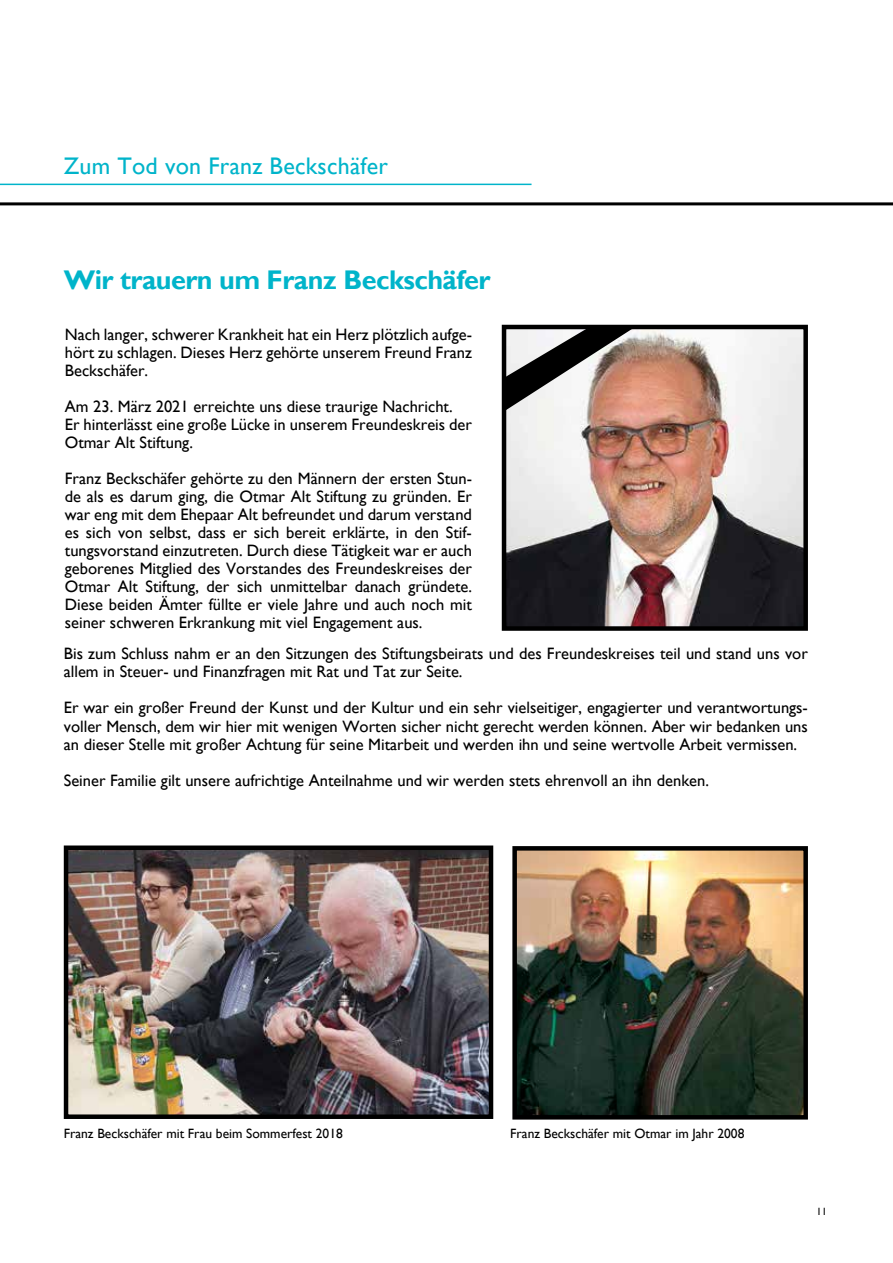
<style>
.page{position:relative;width:893px;height:1263px;background:#fff}
.page>*{position:absolute;margin:0;border:0;box-sizing:border-box;transform-origin:0 0}
.t1{font:700 27px "Gill Sans";letter-spacing:-.02em;color:#00b4ca}
.t2{font:24px "Gill Sans";letter-spacing:.01em;color:#00b4ca}
.t3{font:16.5px/18px "Gill Sans";color:#000;text-align:justify}
.t4{font:13.5px "Gill Sans";color:#000}
.t5{font:10.5px "Gill Sans";color:#000}
</style>
<div class="page">
<hr style="left:0;top:202px;width:893px;height:3px;background:#000">
<hr style="left:0;top:184px;width:531px;height:1px;background:#00b4ca">
<img style="left:69px;top:850px;width:419px;height:264px">
<div style="left:64px;top:845px;width:429px;height:274px;border:4px solid #000"></div>
<img style="left:517px;top:851px;width:286px;height:263px">
<div style="left:512px;top:846px;width:296px;height:273px;border:4px solid #000"></div>
<img style="left:507px;top:330px;width:296px;height:296px">
<div style="left:502px;top:325px;width:306px;height:306px;border:4px solid #000"></div>
<svg style="left:502px;top:326px;width:131px;height:85px"></svg>
<h2 class="t2" style="left:64px;top:152px;width:326px">Zum Tod von Franz Beckschäfer</h2>
<h1 class="t1" style="left:64px;top:263px;width:428px">Wir trauern um Franz Beckschäfer</h1>
<p class="t3" style="left:65px;top:326px;width:409px">Nach langer, schwerer Krankheit hat ein Herz plötzlich aufge&shy;hört zu schlagen. Dieses Herz gehörte unserem Freund Franz Beckschäfer.</p>
<p class="t3" style="left:65px;top:398px;width:409px;text-align:left">Am 23. März 2021 erreichte uns diese traurige Nachricht.<br>Er hinterlässt eine große Lücke in unserem Freundeskreis der<br>Otmar Alt Stiftung.</p>
<p class="t3" style="left:65px;top:470px;width:409px">Franz Beckschäfer gehörte zu den Männern der ersten Stun&shy;de als es darum ging, die Otmar Alt Stiftung zu gründen. Er war eng mit dem Ehepaar Alt befreundet und darum verstand es sich von selbst, dass er sich bereit erklärte, in den Stif&shy;tungsvorstand einzutreten. Durch diese Tätigkeit war er auch geborenes Mitglied des Vorstandes des Freundeskreises der Otmar Alt Stiftung, der sich unmittelbar danach gründete.<br>Diese beiden Ämter füllte er viele Jahre und auch noch mit seiner schweren Erkrankung mit viel Engagement aus.</p>
<p class="t3" style="left:64px;top:645px;width:746px">Bis zum Schluss nahm er an den Sitzungen des Stiftungsbeirats und des Freundeskreises teil und stand uns vor allem in Steuer- und Finanzfragen mit Rat und Tat zur Seite.</p>
<p class="t3" style="left:64px;top:699px;width:746px">Er war ein großer Freund der Kunst und der Kultur und ein sehr vielseitiger, engagierter und verantwortungs&shy;voller Mensch, dem wir hier mit wenigen Worten sicher nicht gerecht werden können. Aber wir bedanken uns an dieser Stelle mit großer Achtung für seine Mitarbeit und werden ihn und seine wertvolle Arbeit vermissen.</p>
<p class="t3" style="left:64px;top:771px;width:647px">Seiner Familie gilt unsere aufrichtige Anteilnahme und wir werden stets ehrenvoll an ihn denken.</p>
<p class="t4" style="left:64px;top:1126px;width:281px">Franz Beckschäfer mit Frau beim Sommerfest 2018</p>
<p class="t4" style="left:510px;top:1126px;width:236px">Franz Beckschäfer mit Otmar im Jahr 2008</p>
<p class="t5" style="left:816px;top:1205px;width:12px">11</p>
</div>
